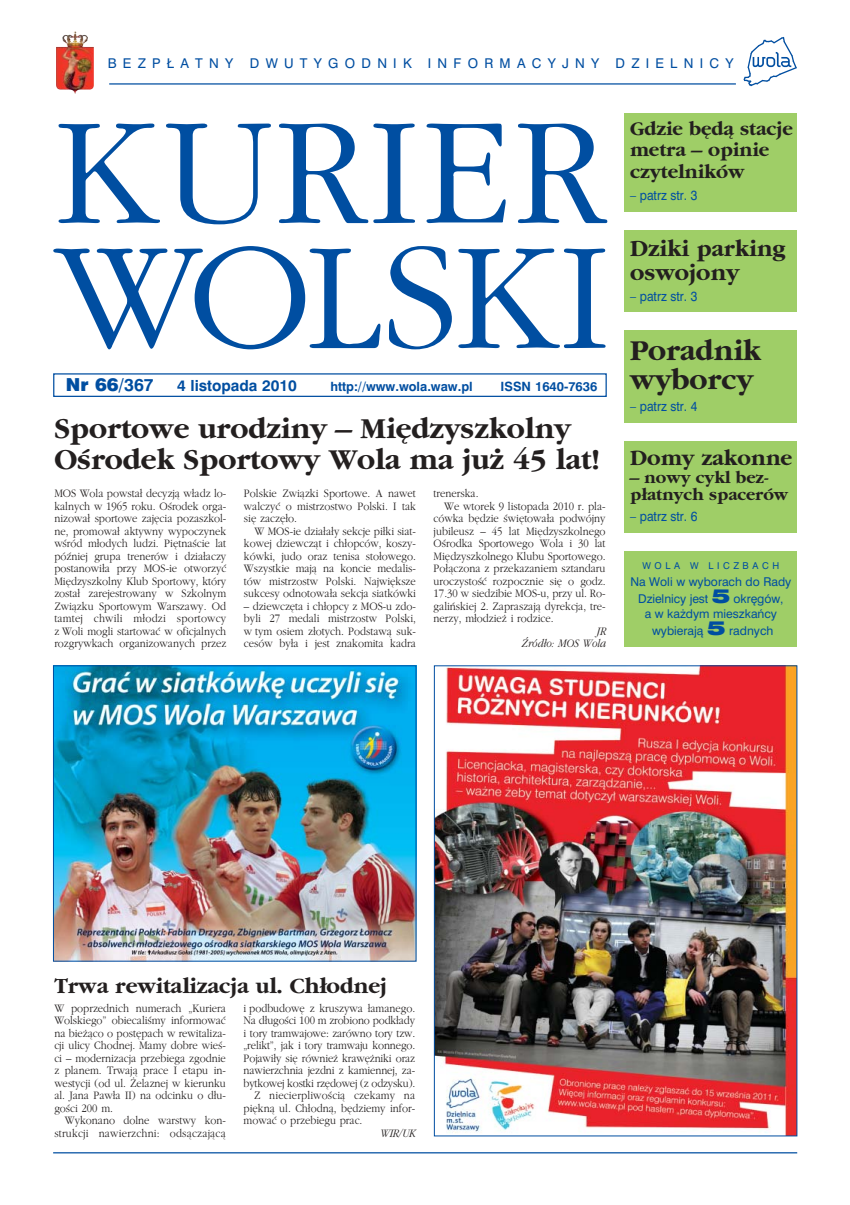
<style>
.page{position:relative;width:850px;height:1205px;background:#fff}
.page>*{position:absolute;margin:0;border:0;box-sizing:border-box;transform-origin:0 0}
.t1{font:158.75px/125px "Gatineau";letter-spacing:.01em;color:#004ea1}
.t2{font:700 30px/31.2px "Gatineau";color:#231f1f}
.t3{font:700 23.75px/23.8px "Gatineau";color:#231f1f}
.t4{font:700 22.5px "Gatineau";color:#231f1f}
.t5{font:700 20px/21.2px "Gatineau";color:#231f1f}
.t6{font:700 17.5px/17.5px "Gatineau";color:#231f1f}
.t7{font:16.75px "Swis 721 Blk PL";color:#004ea1}
.t8{font:700 14.38px "Swis 721 PL";color:#004ea1}
.t9{font:12.5px "Swis 721 PL";color:#004ea1;scale:.9 1}
.t10{font:12.5px "Swis 721 PL";letter-spacing:.5em;color:#004ea1}
.t11{font:11.88px/12.5px "Gatineau";color:#231f1f;text-align:justify;scale:.9 1}
.t12{font:11.88px/12.5px "Gatineau";letter-spacing:.02em;color:#231f1f;text-align:right;scale:.9 1}
.t13{font:700 11.88px "Swis 721 PL";color:#004ea1}
.t14{font:italic 11.88px/12.5px "Gatineau";color:#231f1f;text-align:right;scale:.9 1}
.t15{font:11.25px/17.2px "Swis 721 PL";color:#004ea1;text-align:center}
.t16{font:8.75px "Swis 721 PL";letter-spacing:.415em;color:#004ea1}
.s1{font-family:"Swis 721 PL";font-weight:700;font-size:16.25px}
.s2{font-family:"Swis 721 Blk Ex PL";font-size:17.5px}
</style>
<div class="page">
<div style="left:53px;top:373px;width:554px;height:24px;border:1px solid #004ea1"></div>
<svg style="left:744px;top:37px;width:53px;height:49px"></svg>
<svg style="left:75px;top:32px;width:13px;height:8px"></svg>
<hr style="left:109px;top:83px;width:627px;height:2px;background:#004ea1">
<hr style="left:53px;top:1152px;width:744px;height:1px;background:#004ea1">
<div style="left:625px;top:113px;width:172px;height:533px;background:#9fce67"></div>
<div style="left:620px;top:213px;width:192px;height:17px;background:#fff"></div>
<div style="left:618px;top:312px;width:192px;height:18px;background:#fff"></div>
<div style="left:620px;top:423px;width:188px;height:18px;background:#fff"></div>
<div style="left:619px;top:533px;width:188px;height:18px;background:#fff"></div>
<img style="left:55px;top:668px;width:359px;height:291px">
<div style="left:53px;top:666px;width:363px;height:295px;border:1px solid #004ea1"></div>
<img style="left:436px;top:668px;width:359px;height:466px">
<p class="t10" style="left:108px;top:58px;width:127px">BEZPŁATNY</p>
<p class="t10" style="left:250px;top:58px;width:163px">DWUTYGODNIK</p>
<p class="t10" style="left:428px;top:58px;width:173px">INFORMACYJNY</p>
<p class="t10" style="left:616px;top:58px;width:119px">DZIELNICY</p>
<h1 class="t1" style="left:55px;top:124px;width:558px">KURIER<br>WOLSKI</h1>
<h3 class="t7" style="left:66px;top:378px;width:89px">Nr 66<span class="s1">/367</span></h3>
<p class="t8" style="left:177px;top:380px;width:121px">4 listopada 2010</p>
<p class="t13" style="left:330px;top:382px;width:144px">http://www.wola.waw.pl</p>
<p class="t13" style="left:501px;top:382px;width:98px">ISSN 1640-7636</p>
<h2 class="t2" style="left:54px;top:415px;width:547px">Sportowe urodziny – Międzyszkolny<br>Ośrodek Sportowy Wola ma już 45 lat!</h2>
<p class="t11" style="left:54px;top:488px;width:193px">MOS Wola powstał decyzją władz lo− kalnych w 1965 roku. Ośrodek orga− nizował sportowe zajęcia pozaszkol− ne, promował aktywny wypoczynek wśród młodych ludzi. Piętnaście lat później grupa trenerów i działaczy postanowiła przy MOS−ie otworzyć Międzyszkolny Klub Sportowy, który został zarejestrowany w Szkolnym Związku Sportowym Warszawy. Od tamtej chwili młodzi sportowcy z Woli mogli startować w oficjalnych rozgrywkach organizowanych przez</p>
<p class="t11" style="left:244px;top:488px;width:193px">Polskie Związki Sportowe. A nawet walczyć o mistrzostwo Polski. I tak się zaczęło.</p>
<p class="t11" style="left:244px;top:526px;width:193px;text-indent:11px">W MOS−ie działały sekcje piłki siat− kowej dziewcząt i chłopców, koszy− kówki, judo oraz tenisa stołowego.<br>Wszystkie mają na koncie medalis− tów mistrzostw Polski. Największe sukcesy odnotowała sekcja siatkówki</p>
<p class="t11" style="left:244px;top:601px;width:193px">– dziewczęta i chłopcy z MOS−u zdo− byli 27 medali mistrzostw Polski, w tym osiem złotych. Podstawą suk− cesów była i jest znakomita kadra</p>
<p class="t11" style="left:434px;top:488px;width:51px">trenerska.</p>
<p class="t11" style="left:444px;top:501px;width:181px">We wtorek 9 listopada 2010 r. pla−</p>
<p class="t11" style="left:434px;top:513px;width:193px">cówka będzie świętowała podwójny</p>
<p class="t11" style="left:434px;top:526px;width:193px">jubileusz – 45 lat Międzyszkolnego</p>
<p class="t11" style="left:434px;top:538px;width:193px">Ośrodka Sportowego Wola i 30 lat</p>
<p class="t11" style="left:434px;top:551px;width:193px">Międzyszkolnego Klubu Sportowego.</p>
<p class="t11" style="left:434px;top:563px;width:193px">Połączona z przekazaniem sztandaru</p>
<p class="t11" style="left:434px;top:576px;width:193px">uroczystość rozpocznie się o godz.</p>
<p class="t11" style="left:434px;top:588px;width:193px">17.30 w siedzibie MOS−u, przy ul. Ro−</p>
<p class="t11" style="left:434px;top:601px;width:193px">galińskiej 2. Zapraszają dyrekcja, tre−</p>
<p class="t11" style="left:434px;top:613px;width:135px">nerzy, młodzież i rodzice.</p>
<p class="t14" style="left:521px;top:626px;width:95px">JR<br>Źródło: MOS Wola</p>
<h3 class="t5" style="left:630px;top:119px;width:164px">Gdzie będą stacje metra – opinie czytelników</h3>
<p class="t9" style="left:630px;top:190px;width:76px">– patrz str. 3</p>
<h3 class="t3" style="left:630px;top:238px;width:156px">Dziki parking oswojony</h3>
<p class="t9" style="left:630px;top:291px;width:76px">– patrz str. 3</p>
<h2 class="t2" style="left:630px;top:338px;width:132px;line-height:28.8px">Poradnik wyborcy</h2>
<p class="t9" style="left:630px;top:401px;width:76px">– patrz str. 4</p>
<h3 class="t4" style="left:630px;top:449px;width:164px">Domy zakonne</h3>
<h3 class="t6" style="left:630px;top:469px;width:160px">– nowy cykl bez− płatnych spacerów</h3>
<p class="t9" style="left:630px;top:511px;width:76px">– patrz str. 6</p>
<p class="t16" style="left:642px;top:562px;width:138px">WOLA W LICZBACH</p>
<p class="t15" style="left:630px;top:574px;width:163px">Na Woli w wyborach do Rady<br>Dzielnicy jest <span class="s2">5</span> okręgów,</p>
<p class="t15" style="left:645px;top:606px;width:134px">a w każdym mieszkańcy wybierają <span class="s2">5</span> radnych</p>
<h3 class="t4" style="left:54px;top:977px;width:334px">Trwa rewitalizacja ul. Chłodnej</h3>
<p class="t11" style="left:54px;top:1003px;width:192px">W poprzednich numerach „Kuriera Wolskiego” obiecaliśmy informować na bieżąco o postępach w rewitaliza− cji ulicy Chodnej. Mamy dobre wieś− ci – modernizacja przebiega zgodnie z planem. Trwają prace I etapu in− westycji (od ul. Żelaznej w kierunku al. Jana Pawła II) na odcinku o dłu− gości 200 m.</p>
<p class="t12" style="left:54px;top:1115px;width:192px">Wykonano dolne warstwy kon− strukcji nawierzchni: odsączającą</p>
<p class="t11" style="left:244px;top:1003px;width:192px">i podbudowę z kruszywa łamanego.</p>
<p class="t11" style="left:244px;top:1015px;width:192px">Na długości 100 m zrobiono podkłady</p>
<p class="t11" style="left:244px;top:1028px;width:192px">i tory tramwajowe: zarówno tory tzw.</p>
<p class="t11" style="left:244px;top:1040px;width:192px">„relikt”, jak i tory tramwaju konnego.</p>
<p class="t11" style="left:244px;top:1053px;width:192px">Pojawiły się również krawężniki oraz</p>
<p class="t11" style="left:244px;top:1065px;width:192px">nawierzchnia jezdni z kamiennej, za−</p>
<p class="t11" style="left:244px;top:1078px;width:192px">bytkowej kostki rzędowej (z odzysku).</p>
<p class="t11" style="left:254px;top:1090px;width:180px">Z niecierpliwością czekamy na</p>
<p class="t11" style="left:244px;top:1103px;width:192px">piękną ul. Chłodną, będziemy infor−</p>
<p class="t11" style="left:244px;top:1115px;width:134px">mować o przebiegu prac.</p>
<p class="t14" style="left:379px;top:1128px;width:41px">WIR/UK</p>
</div>
